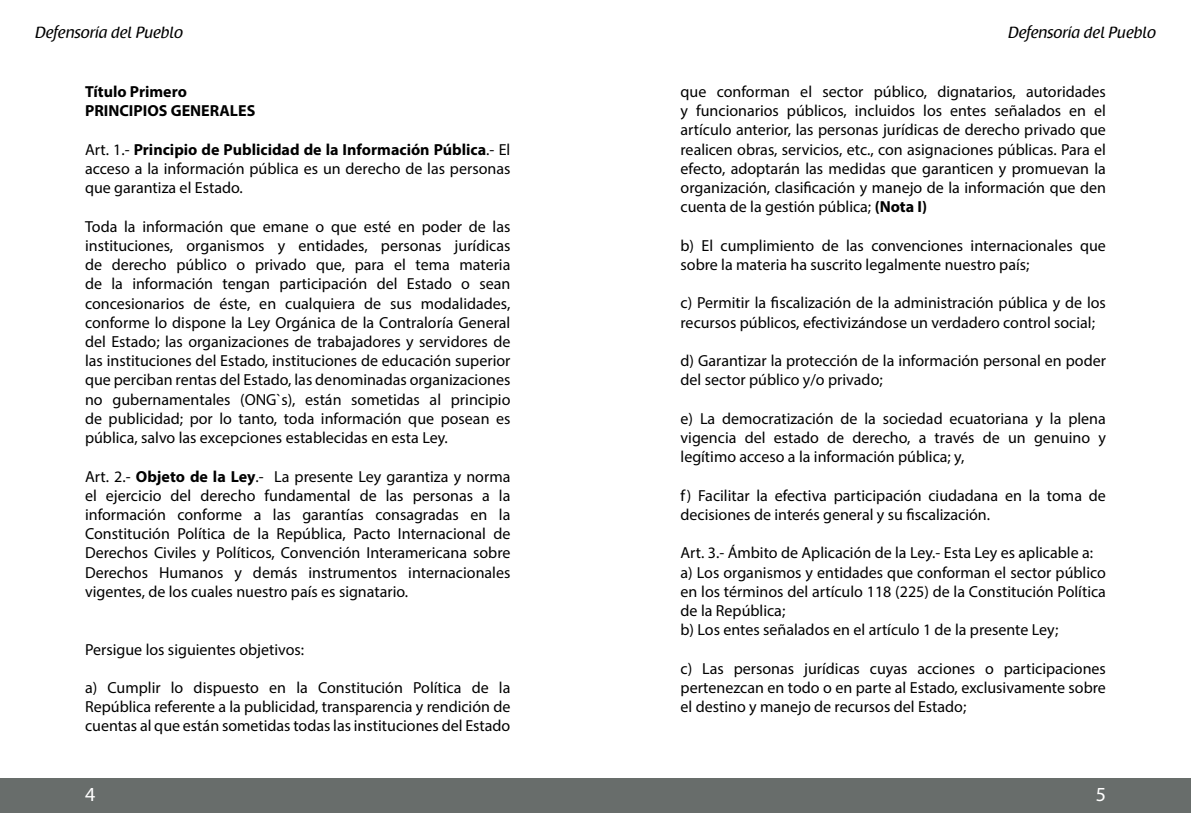
<style>
.page{position:relative;width:1191px;height:823px;background:#fff}
.page>*{position:absolute;margin:0;border:0;box-sizing:border-box;transform-origin:0 0}
.t1{font:20px "Myriad Pro";color:#fff}
.t2{font:16px/19.2px "Myriad Pro";color:#000;text-align:justify}
.t3{font:16px "Raspoutine Classic";color:#000}
.t4{font:700 16px/19.2px "Myriad Pro";color:#000}
.s1{font-weight:700}
</style>
<div class="page">
<div style="left:0;top:778px;width:1191px;height:34px;background:#686d6b"></div>
<p class="t3" style="left:35px;top:24px;width:149px">Defensoría del Pueblo</p>
<p class="t3" style="left:1008px;top:24px;width:149px">Defensoría del Pueblo</p>
<p class="t4" style="left:85px;top:82px;width:172px">Título Primero<br>PRINCIPIOS GENERALES</p>
<p class="t2" style="left:85px;top:139px;width:427px">Art. 1.- <span class="s1">Principio de Publicidad de la Información Pública</span>.- El acceso a la información pública es un derecho de las personas que garantiza el Estado.</p>
<p class="t2" style="left:85px;top:216px;width:427px">Toda la información que emane o que esté en poder de las instituciones, organismos y entidades, personas jurídicas de derecho público o privado que, para el tema materia de la información tengan participación del Estado o sean concesionarios de éste, en cualquiera de sus modalidades, conforme lo dispone la Ley Orgánica de la Contraloría General del Estado; las organizaciones de trabajadores y servidores de las instituciones del Estado, instituciones de educación superior que perciban rentas del Estado, las denominadas organizaciones no gubernamentales (ONG`s), están sometidas al principio de publicidad; por lo tanto, toda información que posean es pública, salvo las excepciones establecidas en esta Ley.</p>
<p class="t2" style="left:85px;top:466px;width:427px">Art. 2.- <span class="s1">Objeto de la Ley</span>.- La presente Ley garantiza y norma el ejercicio del derecho fundamental de las personas a la información conforme a las garantías consagradas en la Constitución Política de la República, Pacto Internacional de Derechos Civiles y Políticos, Convención Interamericana sobre Derechos Humanos y demás instrumentos internacionales vigentes, de los cuales nuestro país es signatario.</p>
<p class="t2" style="left:85px;top:639px;width:221px">Persigue los siguientes objetivos:</p>
<p class="t2" style="left:85px;top:677px;width:427px">a) Cumplir lo dispuesto en la Constitución Política de la República referente a la publicidad, transparencia y rendición de cuentas al que están sometidas todas las instituciones del Estado</p>
<p class="t2" style="left:680px;top:82px;width:427px">que conforman el sector público, dignatarios, autoridades y funcionarios públicos, incluidos los entes señalados en el artículo anterior, las personas jurídicas de derecho privado que realicen obras, servicios, etc., con asignaciones públicas. Para el efecto, adoptarán las medidas que garanticen y promuevan la organización, clasificación y manejo de la información que den cuenta de la gestión pública; <span class="s1">(Nota I)</span></p>
<p class="t2" style="left:680px;top:235px;width:427px">b) El cumplimiento de las convenciones internacionales que sobre la materia ha suscrito legalmente nuestro país;</p>
<p class="t2" style="left:680px;top:293px;width:427px">c) Permitir la fiscalización de la administración pública y de los recursos públicos, efectivizándose un verdadero control social;</p>
<p class="t2" style="left:680px;top:350px;width:427px">d) Garantizar la protección de la información personal en poder del sector público y/o privado;</p>
<p class="t2" style="left:680px;top:408px;width:427px">e) La democratización de la sociedad ecuatoriana y la plena vigencia del estado de derecho, a través de un genuino y legítimo acceso a la información pública; y,</p>
<p class="t2" style="left:680px;top:485px;width:427px">f) Facilitar la efectiva participación ciudadana en la toma de decisiones de interés general y su fiscalización.</p>
<p class="t2" style="left:680px;top:542px;width:427px;text-align:left">Art. 3.- Ámbito de Aplicación de la Ley.- Esta Ley es aplicable a: a) Los organismos y entidades que conforman el sector público en los términos del artículo 118 (225) de la Constitución Política de la República;<br>b) Los entes señalados en el artículo 1 de la presente Ley;</p>
<p class="t2" style="left:680px;top:658px;width:427px">c) Las personas jurídicas cuyas acciones o participaciones pertenezcan en todo o en parte al Estado, exclusivamente sobre el destino y manejo de recursos del Estado;</p>
<p class="t1" style="left:85px;top:781px;width:12px">4</p>
<p class="t1" style="left:1095px;top:781px;width:12px">5</p>
</div>
